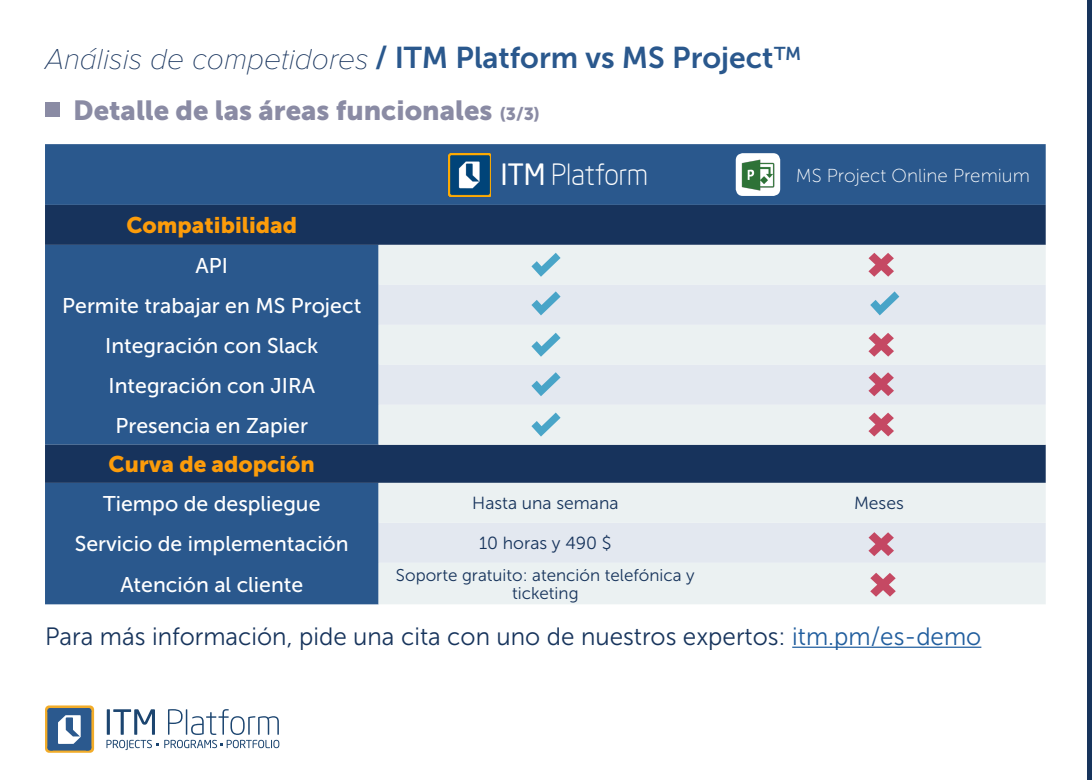
<style>
.page{position:relative;width:1092px;height:780px;background:#fff}
.page>*{position:absolute;margin:0;border:0;box-sizing:border-box;transform-origin:0 0}
.t1{font:30px "Museo Sans 700";color:#2a588d}
.t2{font:300 28.75px "Neo Sans Intel";color:#fff}
.t3{font:27.5px "Museo Sans 900";color:#8a8ba4}
.t4{font:25px "Museo Sans 300";color:#17345c}
.t5{font:22.5px "Museo Sans 900";color:#fc9c0a}
.t6{font:21.25px/40px "Museo Sans 500";color:#fff;text-align:center}
.t7{font:18.75px "Museo Sans 100";color:#fff}
.t8{font:17.5px "Museo Sans 300";color:#17345c}
.t9{font:17px/18.8px "Museo Sans 300";color:#17345c;text-align:center}
.s1{font-family:"Proxima Nova";font-weight:100;font-style:italic;color:#17335d}
.s2{font-family:"Museo Sans 500"}
.s3{font-size:17.5px}
.s4{font-weight:400}
.s5{color:#215e9e}
</style>
<div class="page">
<div style="left:45px;top:144px;width:1000px;height:460px;background:#2a588d"></div>
<svg style="left:45px;top:205px;width:1000px;height:278px;fill:#2a588d"></svg>
<div style="left:378px;top:245px;width:667px;height:120px;background:#ebf1f2"></div>
<svg style="left:378px;top:365px;width:667px;height:118px"></svg>
<svg style="left:378px;top:483px;width:667px;height:121px;fill:#ebf1f2"></svg>
<svg style="left:531px;top:253px;width:29px;height:24px"></svg>
<svg style="left:531px;top:333px;width:29px;height:24px"></svg>
<svg style="left:531px;top:372px;width:29px;height:24px"></svg>
<svg style="left:868px;top:253px;width:25px;height:24px"></svg>
<svg style="left:870px;top:572px;width:25px;height:24px"></svg>
<svg style="left:868px;top:532px;width:25px;height:24px"></svg>
<div style="left:45px;top:102px;width:15px;height:15px;background:#8a8ba4"></div>
<div style="left:735px;top:153px;width:45px;height:43px;background:#fff;border-radius:7px"></div>
<img style="left:741px;top:159px;width:34px;height:32px">
<svg style="left:868px;top:333px;width:25px;height:24px"></svg>
<div style="left:378px;top:285px;width:667px;height:40px;background:#e3e8f0"></div>
<svg style="left:531px;top:412px;width:29px;height:24px"></svg>
<svg style="left:106px;top:709px;width:173px;height:41px"></svg>
<svg style="left:45px;top:705px;width:49px;height:47px"></svg>
<svg style="left:47px;top:708px;width:44px;height:42px"></svg>
<svg style="left:868px;top:372px;width:25px;height:24px"></svg>
<svg style="left:868px;top:412px;width:25px;height:24px"></svg>
<div style="left:1086px;top:0;width:5px;height:780px;background:#17345c"></div>
<img style="left:448px;top:153px;width:42px;height:43px">
<hr style="left:792px;top:646px;width:189px;height:1px;background:#215e9e">
<h1 class="t1" style="left:45px;top:41px;width:758px"><span class="s1">Análisis de competidores</span> / ITM Platform vs MS Project<span class="s2">™</span></h1>
<p class="t3" style="left:73px;top:95px;width:468px">Detalle de las áreas funcionales <span class="s3">(3/3)</span></p>
<h2 class="t2" style="left:500px;top:157px;width:149px"><span class="s4">ITM</span> Platform</h2>
<p class="t7" style="left:795px;top:166px;width:236px">MS Project Online Premium</p>
<p class="t5" style="left:126px;top:213px;width:172px">Compatibilidad</p>
<p class="t6" style="left:62px;top:245px;width:300px">API<br>Permite trabajar en MS Project<br>Integración con Slack<br>Integración con JIRA<br>Presencia en Zapier</p>
<p class="t5" style="left:109px;top:451px;width:208px">Curva de adopción</p>
<p class="t6" style="left:103px;top:483px;width:219px">Tiempo de despliegue</p>
<p class="t8" style="left:472px;top:494px;width:148px">Hasta una semana</p>
<p class="t8" style="left:854px;top:494px;width:51px">Meses</p>
<p class="t6" style="left:75px;top:523px;width:275px">Servicio de implementación</p>
<p class="t8" style="left:479px;top:534px;width:134px">10 horas y 490 $</p>
<p class="t6" style="left:120px;top:564px;width:184px">Atención al cliente</p>
<p class="t9" style="left:396px;top:565px;width:300px">Soporte gratuito: atención telefónica y ticketing</p>
<p class="t4" style="left:45px;top:622px;width:937px">Para más información, pide una cita con uno de nuestros expertos: <span class="s5">itm.pm/es-demo</span></p>
</div>
